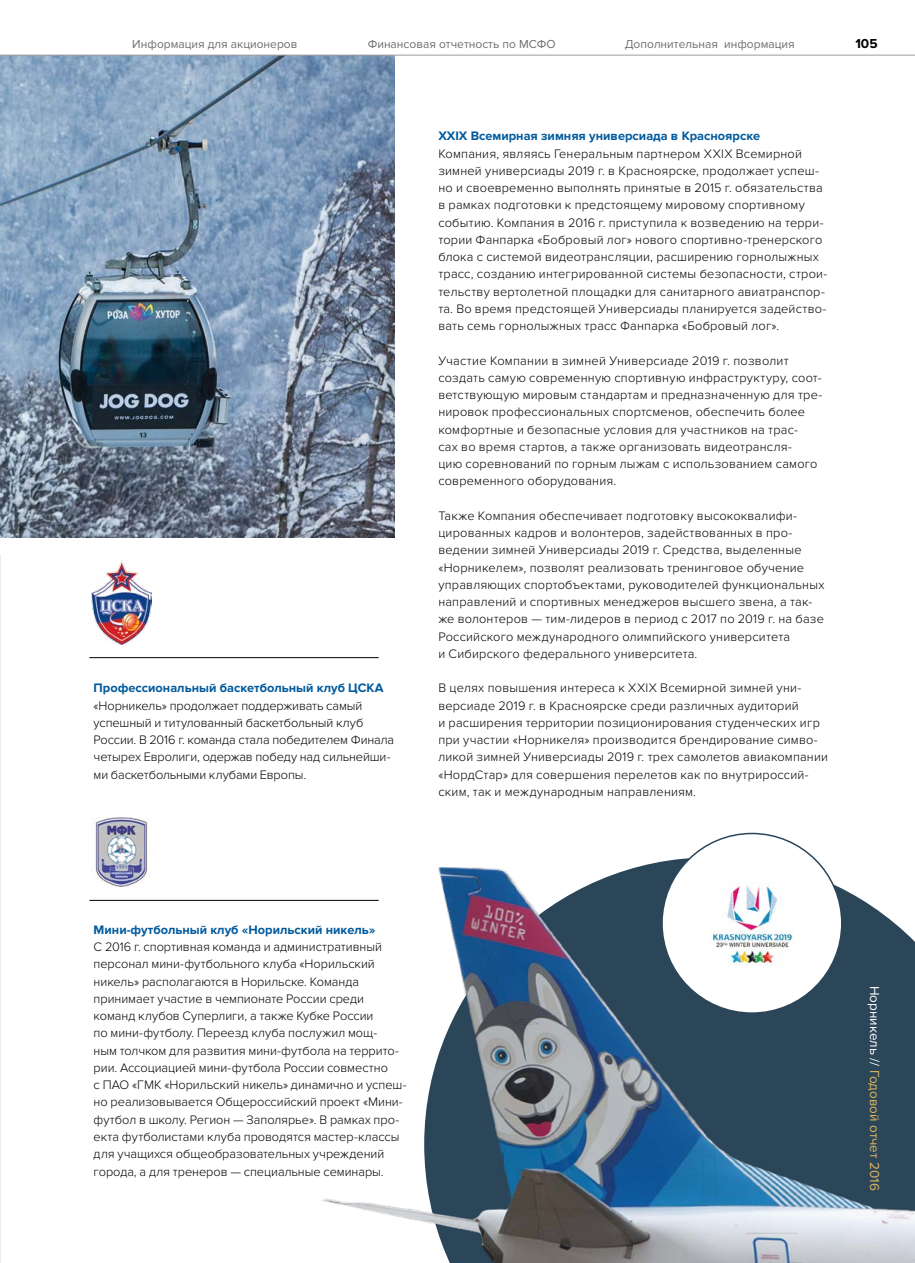
<style>
.page{position:relative;width:915px;height:1263px;background:#fff}
.page>*{position:absolute;margin:0;border:0;box-sizing:border-box;transform-origin:0 0}
.t1{font:13.5px "Proxima Nova";color:#deb65e}
.t2{font:700 13.5px "Proxima Nova";color:#000}
.t3{font:300 12.75px/17.2px "Proxima Nova";letter-spacing:.015em;color:#000}
.t4{font:300 12.75px/17.2px "Proxima Nova";letter-spacing:-.005em;color:#000}
.t5{font:300 12.75px/17.2px "Proxima Nova";letter-spacing:-.01em;color:#000}
.t6{font:700 12.75px "Proxima Nova";color:#005a9d}
.t7{font:12px "Proxima Nova";color:#706f6f}
.s1{color:#fff}
</style>
<div class="page">
<img style="left:317px;top:854px;width:597px;height:409px">
<img style="left:91px;top:561px;width:60px;height:83px">
<img style="left:91px;top:817px;width:60px;height:70px">
<hr style="left:89px;top:657px;width:289px;height:1px;background:#000">
<hr style="left:89px;top:900px;width:289px;height:1px;background:#000">
<div style="left:661px;top:833px;width:180px;height:180px;background:#fff;border-radius:50%"></div>
<img style="left:710px;top:882px;width:83px;height:83px">
<img style="left:0;top:56px;width:394px;height:481px">
<img style="left:0;top:555px;width:1px;height:708px">
<hr style="left:0;top:55px;width:914px;height:1px;background:#9d9d9c">
<p class="t7" style="left:132px;top:37px;width:166px">Информация для акционеров</p>
<p class="t7" style="left:367px;top:37px;width:189px">Финансовая отчетность по МСФО</p>
<p class="t7" style="left:624px;top:37px;width:171px">Дополнительная информация</p>
<p class="t2" style="left:855px;top:35px;width:24px">105</p>
<p class="t6" style="left:94px;top:681px;width:291px">Профессиональный баскетбольный клуб ЦСКА</p>
<p class="t5" style="left:94px;top:697px;width:302px">«Норникель» продолжает поддерживать самый успешный и титулованный баскетбольный клуб России. В 2016 г. команда стала победителем Финала четырех Евролиги, одержав победу над сильнейши&shy;ми баскетбольными клубами Европы.</p>
<p class="t6" style="left:438px;top:129px;width:323px">XXIX Всемирная зимняя универсиада в Красноярске</p>
<p class="t3" style="left:438px;top:145px;width:390px">Компания, являясь Генеральным партнером XXIX Всемирной зимней универсиады 2019 г. в Красноярске, продолжает успеш&shy;но и своевременно выполнять принятые в 2015 г. обязательства в рамках подготовки к предстоящему мировому спортивному событию. Компания в 2016 г. приступила к возведению на терри&shy;тории Фанпарка «Бобровый лог» нового спортивно-тренерского блока с системой видеотрансляции, расширению горнолыжных трасс, созданию интегрированной системы безопасности, строи&shy;тельству вертолетной площадки для санитарного авиатранспор&shy;та. Во время предстоящей Универсиады планируется задейство&shy;вать семь горнолыжных трасс Фанпарка «Бобровый лог».</p>
<p class="t3" style="left:438px;top:352px;width:385px">Участие Компании в зимней Универсиаде 2019 г. позволит создать самую современную спортивную инфраструктуру, соот&shy;ветствующую мировым стандартам и предназначенную для тре&shy;нировок профессиональных спортсменов, обеспечить более комфортные и безопасные условия для участников на трас-<br>сах во время стартов, а также организовать видеотрансля-<br>цию соревнований по горным лыжам с использованием самого современного оборудования.</p>
<p class="t3" style="left:438px;top:507px;width:387px">Также Компания обеспечивает подготовку высококвалифи&shy;цированных кадров и волонтеров, задействованных в про&shy;ведении зимней Универсиады 2019 г. Средства, выделенные «Норникелем», позволят реализовать тренинговое обучение управляющих спортобъектами, руководителей функциональных направлений и спортивных менеджеров высшего звена, а так&shy;же волонтеров — тим-лидеров в период с 2017 по 2019 г. на базе Российского международного олимпийского университета<br>и Сибирского федерального университета.</p>
<p class="t3" style="left:438px;top:680px;width:391px">В целях повышения интереса к XXIX Всемирной зимней уни&shy;версиаде 2019 г. в Красноярске среди различных аудиторий<br>и расширения территории позиционирования студенческих игр при участии «Норникеля» производится брендирование симво&shy;ликой зимней Универсиады 2019 г. трех самолетов авиакомпании «НордСтар» для совершения перелетов как по внутрироссий&shy;ским, так и международным направлениям.</p>
<p class="t6" style="left:94px;top:922px;width:283px">Мини-футбольный клуб «Норильский никель»</p>
<p class="t4" style="left:94px;top:938px;width:314px">С 2016 г. спортивная команда и административный персонал мини-футбольного клуба «Норильский никель» располагаются в Норильске. Команда принимает участие в чемпионате России среди команд клубов Суперлиги, а также Кубке России<br>по мини-футболу. Переезд клуба послужил мощ-<br>ным толчком для развития мини-футбола на террито&shy;рии. Ассоциацией мини-футбола России совместно<br>с ПАО «ГМК «Норильский никель» динамично и успеш&shy;но реализовывается Общероссийский проект «Мини&shy;футбол в школу. Регион — Заполярье». В рамках про&shy;екта футболистами клуба проводятся мастер-классы для учащихся общеобразовательных учреждений города, а для тренеров — специальные семинары.</p>
<p class="t1" style="left:882px;top:986px;width:206px;rotate:90deg"><span class="s1">Норникель //</span> Годовой отчет 2016</p>
</div>
